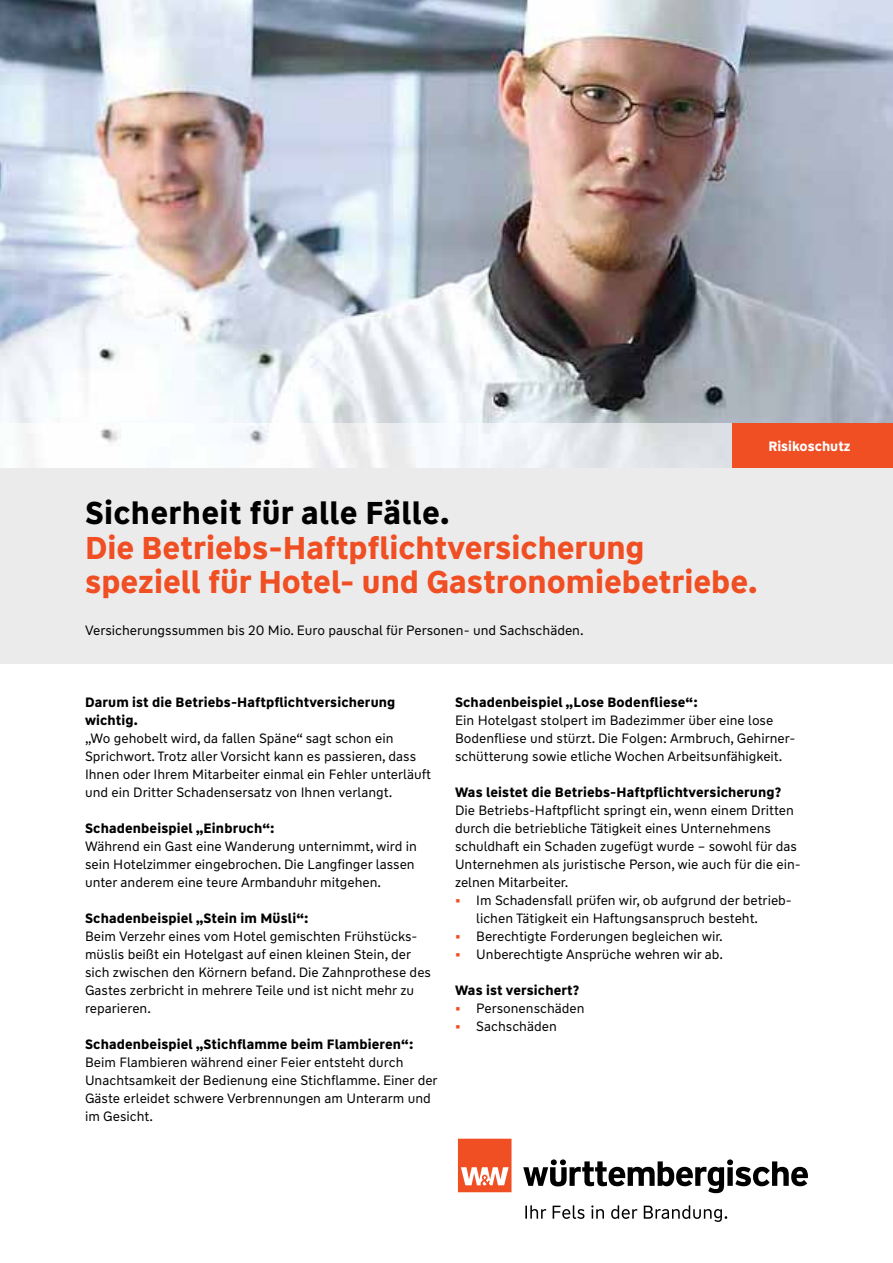
<style>
.page{position:relative;width:893px;height:1263px;background:#fff}
.page>*{position:absolute;margin:0;border:0;box-sizing:border-box;transform-origin:0 0}
.t1{font:700 31.5px/34.5px "WW Type";color:#f04e23}
.t2{font:700 31.5px "WW Type";letter-spacing:.01em;color:#000}
.t3{font:13.5px/18px "WW Type";color:#000}
.t4{font:700 13.5px/18px "WW Type";letter-spacing:.01em;color:#000}
.t5{font:700 13.5px "WW Type";color:#fff}
.s1{font-weight:700;color:#f04e23}
</style>
<div class="page">
<div style="left:0;top:468px;width:893px;height:196px;background:#ebebec"></div>
<img style="left:0;top:0;width:893px;height:468px">
<svg style="left:525px;top:1205px;width:202px;height:17px"></svg>
<svg style="left:523px;top:1159px;width:285px;height:34px"></svg>
<svg style="left:458px;top:1139px;width:53px;height:53px;background:#f26f4c"></svg>
<div style="left:732px;top:424px;width:161px;height:44px;background:#f04e23"></div>
<p class="t5" style="left:768px;top:437px;width:84px">Risikoschutz</p>
<h1 class="t2" style="left:85px;top:492px;width:366px">Sicherheit für alle Fälle.</h1>
<h1 class="t1" style="left:85px;top:531px;width:674px">Die Betriebs-Haftpflichtversicherung speziell für Hotel- und Gastronomiebetriebe.</h1>
<p class="t3" style="left:85px;top:621px;width:500px">Versicherungssummen bis 20 Mio. Euro pauschal für Personen- und Sachschäden.</p>
<p class="t4" style="left:85px;top:693px;width:312px">Darum ist die Betriebs-Haftpflichtversicherung wichtig.</p>
<p class="t3" style="left:85px;top:729px;width:347px">„Wo gehobelt wird, da fallen Späne“ sagt schon ein Sprichwort. Trotz aller Vorsicht kann es passieren, dass Ihnen oder Ihrem Mitarbeiter einmal ein Fehler unterläuft und ein Dritter Schadensersatz von Ihnen verlangt.</p>
<p class="t4" style="left:85px;top:819px;width:191px">Schadenbeispiel „Einbruch“:</p>
<p class="t3" style="left:85px;top:837px;width:333px">Während ein Gast eine Wanderung unternimmt, wird in sein Hotelzimmer eingebrochen. Die Langfinger lassen unter anderem eine teure Armbanduhr mitgehen.</p>
<p class="t4" style="left:85px;top:909px;width:225px">Schadenbeispiel „Stein im Müsli“:</p>
<p class="t3" style="left:85px;top:927px;width:348px">Beim Verzehr eines vom Hotel gemischten Frühstücks&shy;müslis beißt ein Hotelgast auf einen kleinen Stein, der sich zwischen den Körnern befand. Die Zahnprothese des Gastes zerbricht in mehrere Teile und ist nicht mehr zu reparieren.</p>
<p class="t4" style="left:85px;top:1035px;width:330px">Schadenbeispiel „Stichflamme beim Flambieren“:</p>
<p class="t3" style="left:85px;top:1053px;width:354px">Beim Flambieren während einer Feier entsteht durch Unachtsamkeit der Bedienung eine Stichflamme. Einer der Gäste erleidet schwere Verbrennungen am Unterarm und im Gesicht.</p>
<p class="t4" style="left:455px;top:693px;width:244px">Schadenbeispiel „Lose Bodenfliese“:</p>
<p class="t3" style="left:455px;top:711px;width:342px">Ein Hotelgast stolpert im Badezimmer über eine lose<br>Bodenfliese und stürzt. Die Folgen: Armbruch, Gehirner&shy;schütterung sowie etliche Wochen Arbeitsunfähigkeit.</p>
<p class="t4" style="left:455px;top:783px;width:328px">Was leistet die Betriebs-Haftpflichtversicherung?</p>
<p class="t3" style="left:455px;top:801px;width:347px">Die Betriebs-Haftpflicht springt ein, wenn einem Dritten durch die betriebliche Tätigkeit eines Unternehmens schuldhaft ein Schaden zugefügt wurde – sowohl für das Unternehmen als juristische Person, wie auch für die ein&shy;zelnen Mitarbeiter.</p>
<p class="t3" style="left:476px;top:891px;width:317px;text-indent:-21px"><span class="s1">•</span> Im Schadensfall prüfen wir, ob aufgrund der betrieb&shy;lichen Tätigkeit ein Haftungsanspruch besteht.</p>
<p class="t3" style="left:455px;top:927px;width:269px"><span class="s1">•</span> Berechtigte Forderungen begleichen wir.</p>
<p class="t3" style="left:455px;top:945px;width:270px"><span class="s1">•</span> Unberechtigte Ansprüche wehren wir ab.</p>
<p class="t4" style="left:455px;top:981px;width:126px">Was ist versichert?</p>
<p class="t3" style="left:455px;top:999px;width:131px"><span class="s1">•</span> Personenschäden</p>
<p class="t3" style="left:455px;top:1017px;width:103px"><span class="s1">•</span> Sachschäden</p>
</div>
